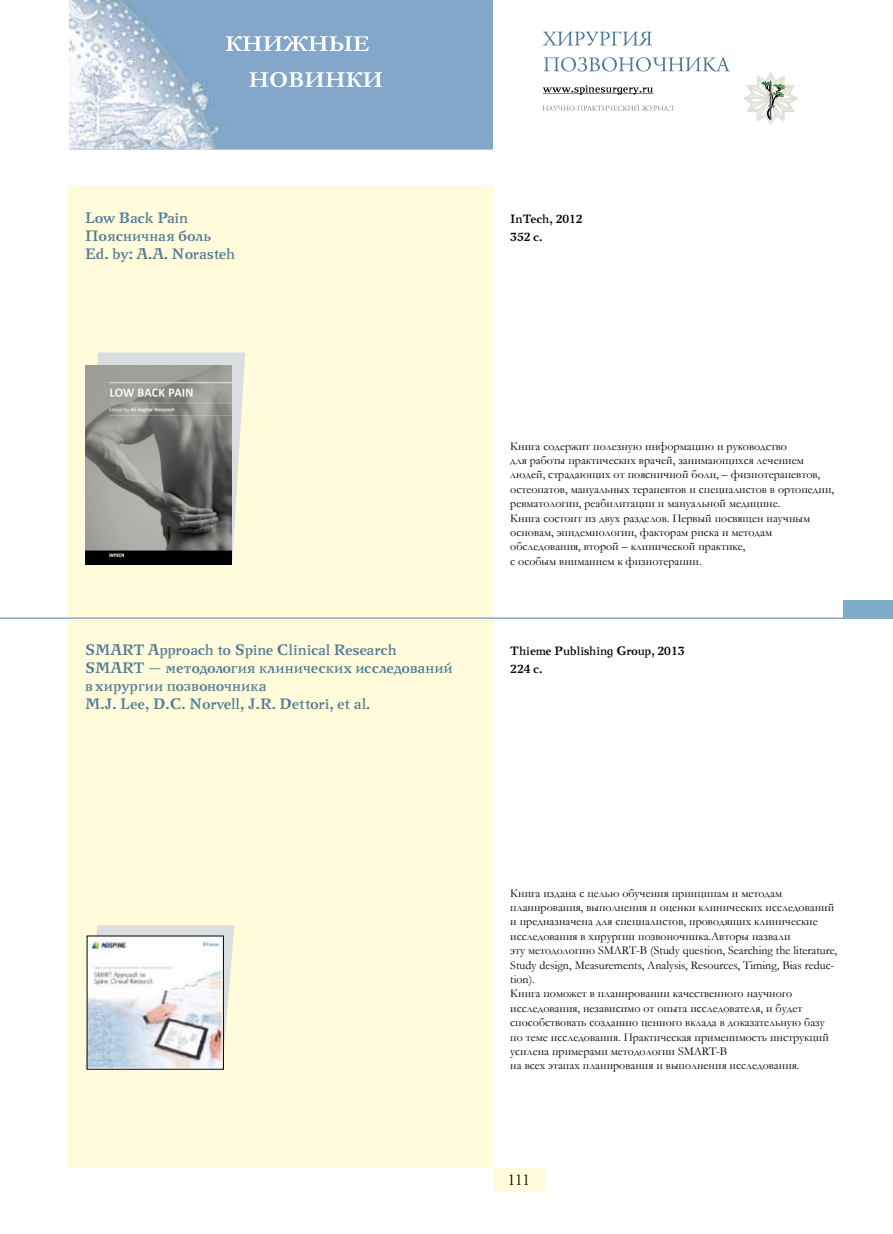
<style>
.page{position:relative;width:893px;height:1234px;background:#fff}
.page>*{position:absolute;margin:0;border:0;box-sizing:border-box;transform-origin:0 0}
.t1{font:700 15px/18px "New Journal C";color:#4e7a98}
.t2{font:300 15px "Garamond Narrow C";color:#000}
.t3{font:12px/14.4px "Garamond";color:#000}
.t4{font:700 12px/18px "New Journal C";color:#000}
</style>
<div class="page">
<div style="left:68px;top:186px;width:425px;height:981px;background:#fffbdb"></div>
<img style="left:69px;top:0;width:424px;height:149px">
<svg style="left:226px;top:36px;width:143px;height:15px"></svg>
<svg style="left:249px;top:72px;width:133px;height:15px"></svg>
<svg style="left:743px;top:72px;width:55px;height:53px"></svg>
<svg style="left:543px;top:32px;width:187px;height:40px"></svg>
<svg style="left:543px;top:104px;width:130px;height:7px"></svg>
<svg style="left:543px;top:85px;width:110px;height:10px"></svg>
<div style="left:493px;top:1167px;width:51px;height:24px;background:#fffbdb"></div>
<svg style="left:97px;top:352px;width:148px;height:210px"></svg>
<img style="left:85px;top:365px;width:147px;height:199px">
<hr style="left:0;top:617px;width:893px;height:1px;background:#81acc9">
<div style="left:843px;top:600px;width:50px;height:18px;background:#81acc9"></div>
<svg style="left:85px;top:925px;width:149px;height:144px"></svg>
<img style="left:89px;top:937px;width:133px;height:130px">
<p class="t1" style="left:85px;top:208px;width:152px">Low Back Pain<br>Поясничная боль<br>Ed. by: A.A. Norasteh</p>
<p class="t4" style="left:510px;top:209px;width:74px">InTech, 2012<br>352 с.</p>
<p class="t3" style="left:510px;top:438px;width:325px">Книга содержит полезную информацию и руководство<br>для работы практических врачей, занимающихся лечением людей, страдающих от поясничной боли, – физиотерапевтов, остеопатов, мануальных терапевтов и специалистов в ортопедии, ревматологии, реабилитации и мануальной медицине.<br>Книга состоит из двух разделов. Первый посвящен научным основам, эпидемиологии, факторам риска и методам обследования, второй – клинической практике,<br>с особым вниманием к физиотерапии.</p>
<p class="t1" style="left:85px;top:640px;width:369px">SMART Approach to Spine Clinical Research SMART – методология клинических исследований в хирургии позвоночника<br>M.J. Lee, D.C. Norvell, J.R. Dettori, et al.</p>
<p class="t4" style="left:510px;top:641px;width:176px">Thieme Publishing Group, 2013<br>224 с.</p>
<p class="t3" style="left:510px;top:885px;width:328px">Книга издана с целью обучения принципам и методам планирования, выполнения и оценки клинических исследований и предназначена для специалистов, проводящих клинические исследования в хирургии позвоночника.Авторы назвали<br>эту методологию SMART-B (Study question, Searching the literature, Study design, Measurements, Analysis, Resources, Timing, Bias reduc&shy;tion).<br>Книга поможет в планировании качественного научного исследования, независимо от опыта исследователя, и будет способствовать созданию ценного вклада в доказательную базу по теме исследования. Практическая применимость инструкций усилена примерами методологии SMART-B<br>на всех этапах планирования и выполнения исследования.</p>
<p class="t2" style="left:508px;top:1171px;width:23px">111</p>
</div>
